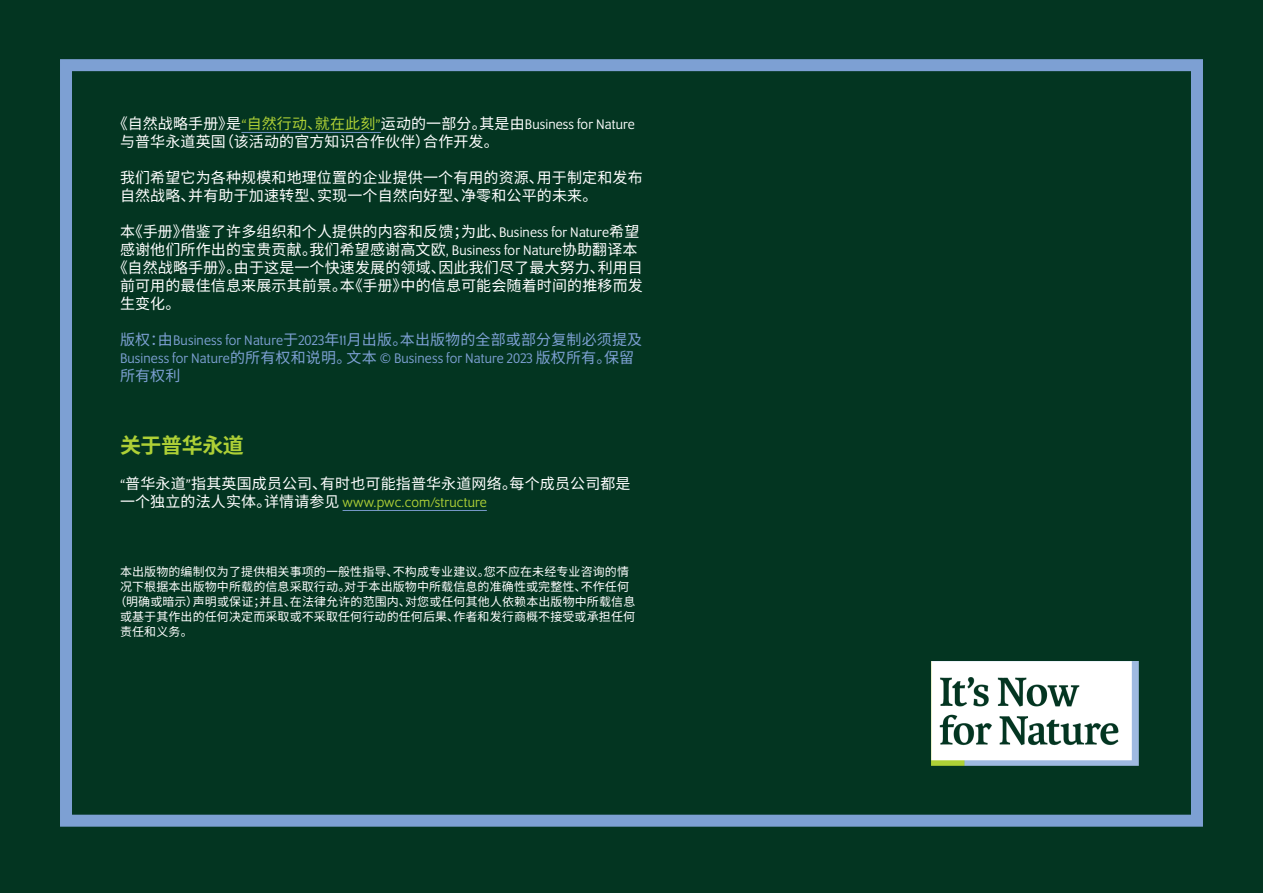
<style>
.page{position:relative;width:1263px;height:893px;background:#033521}
.page>*{position:absolute;margin:0;border:0;box-sizing:border-box;transform-origin:0 0}
.t1{font:700 21px "Noto Sans SC";letter-spacing:-.02em;color:#aed036}
.t2{font:15px/18px "Noto Sans SC";letter-spacing:.01em;color:#fff}
.t3{font:15px "Program OT";letter-spacing:.01em;color:#7da0d3}
.t4{font:15px "Noto Sans SC";letter-spacing:.01em;color:#7da0d3}
.t5{font:15px "Program OT";letter-spacing:.01em;color:#aed036}
.t6{font:12px "Noto Sans SC";letter-spacing:.01em;color:#fff}
.s1{font-family:"Program OT";color:#afd136}
.s2{color:#afd136}
.s3{font-family:"Program OT"}
.s4{font-family:"Noto Sans SC"}
.s5{font-family:"Noto Sans SC";color:#fff}
</style>
<div class="page">
<div style="left:60px;top:59px;width:1143px;height:768px;border:12px solid #7da0d3"></div>
<img style="left:932px;top:662px;width:206px;height:103px">
<hr style="left:241px;top:132px;width:140px;height:1px;background:#7699c7">
<hr style="left:343px;top:510px;width:144px;height:1px;background:#7699c7">
<p class="t2" style="left:120px;top:115px;width:516px;text-indent:-7px">《自然战略手册》是<span class="s1">“</span><span class="s2">自然行动、就在此刻</span><span class="s1">”</span>运动的一部分。其是由<span class="s3">Business for Nature</span>与普华永道英国（该活动的官方知识合作伙伴）合作开发。</p>
<p class="t2" style="left:120px;top:169px;width:524px">我们希望它为各种规模和地理位置的企业提供一个有用的资源、用于制定和发布自然战略、并有助于加速转型、实现一个自然向好型、净零和公平的未来。</p>
<p class="t2" style="left:120px;top:223px;width:521px">本《手册》借鉴了许多组织和个人提供的内容和反馈；为此、<span class="s3">Business for Nature</span>希望</p>
<p class="t2" style="left:120px;top:241px;width:519px">感谢他们所作出的宝贵贡献。我们希望感谢高文欧<span class="s3">, Business for Nature</span>协助翻译本</p>
<p class="t2" style="left:113px;top:259px;width:532px">《自然战略手册》。由于这是一个快速发展的领域、因此我们尽了最大努力、利用目</p>
<p class="t2" style="left:120px;top:277px;width:524px">前可用的最佳信息来展示其前景。本《手册》中的信息可能会随着时间的推移而发</p>
<p class="t2" style="left:120px;top:295px;width:62px">生变化。</p>
<p class="t4" style="left:120px;top:331px;width:524px">版权：由<span class="s3">Business for Nature</span>于<span class="s3">2023</span>年<span class="s3">11</span>月出版。本出版物的全部或部分复制必须提及</p>
<p class="t3" style="left:120px;top:350px;width:516px">Business for Nature<span class="s4">的所有权和说明。文本</span> © Business for Nature 2023 <span class="s4">版权所有。保留</span></p>
<p class="t4" style="left:120px;top:367px;width:62px">所有权利</p>
<h1 class="t1" style="left:120px;top:434px;width:125px">关于普华永道</h1>
<p class="t2" style="left:120px;top:475px;width:512px"><span class="s3">“</span>普华永道<span class="s3">”</span>指其英国成员公司、有时也可能指普华永道网络。每个成员公司都是</p>
<p class="t5" style="left:120px;top:494px;width:368px"><span class="s5">一个独立的法人实体。详情请参见</span> www.pwc.com/structure</p>
<p class="t6" style="left:120px;top:565px;width:511px">本出版物的编制仅为了提供相关事项的一般性指导、不构成专业建议。您不应在未经专业咨询的情</p>
<p class="t6" style="left:120px;top:580px;width:511px">况下根据本出版物中所载的信息采取行动。对于本出版物中所载信息的准确性或完整性、不作任何</p>
<p class="t6" style="left:114px;top:595px;width:522px">（明确或暗示）声明或保证；并且、在法律允许的范围内、对您或任何其他人依赖本出版物中所载信息</p>
<p class="t6" style="left:120px;top:610px;width:517px">或基于其作出的任何决定而采取或不采取任何行动的任何后果、作者和发行商概不接受或承担任何</p>
<p class="t6" style="left:120px;top:625px;width:74px">责任和义务。</p>
</div>
